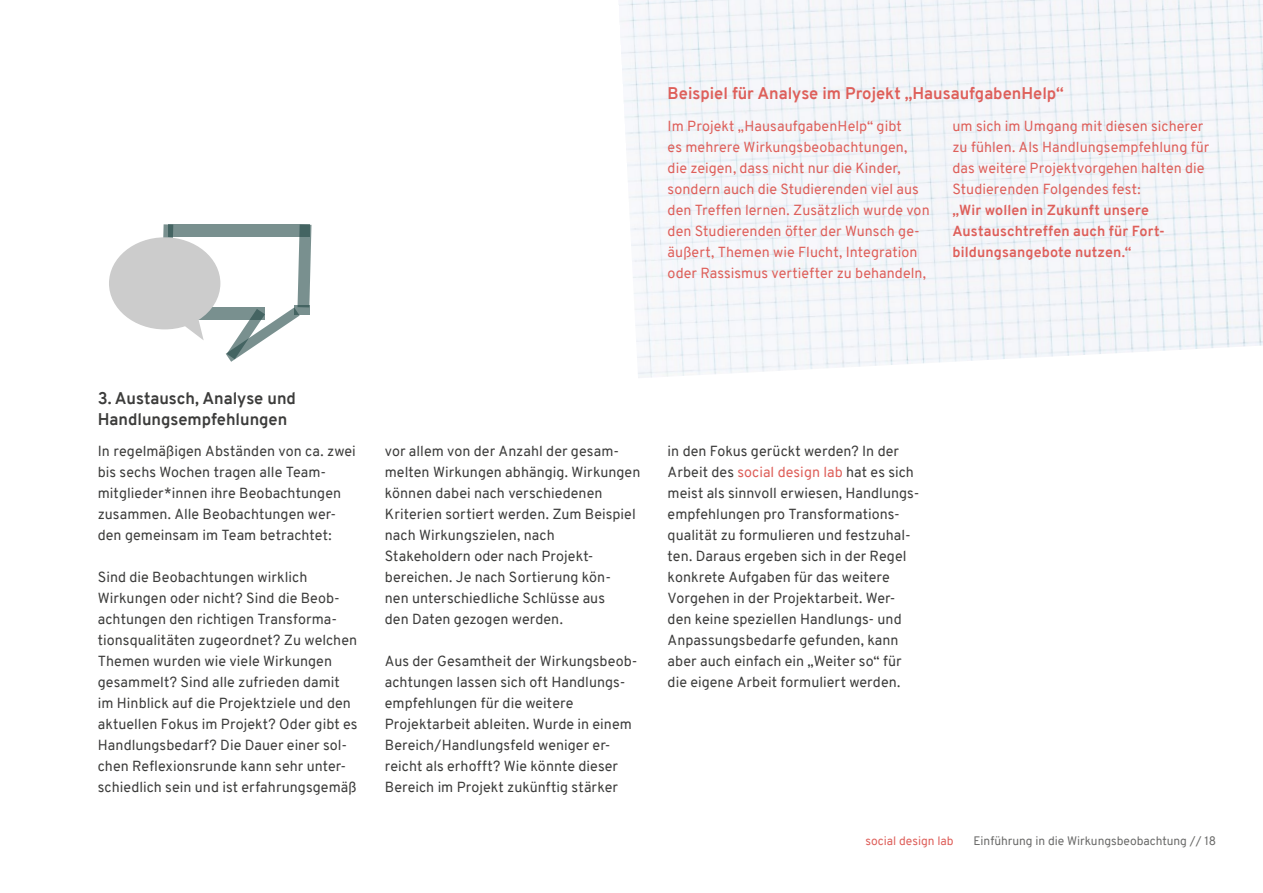
<style>
.page{position:relative;width:1263px;height:893px;background:#fff}
.page>*{position:absolute;margin:0;border:0;box-sizing:border-box;transform-origin:0 0}
.t1{font:700 16.5px "Overpass";color:#de5f5a}
.t2{font:700 16.5px/21px "Overpass";color:#3c3c3b}
.t3{font:14.25px/21px "Overpass";letter-spacing:.005em;color:#3c3c3b}
.t4{font:14.25px/21px "Overpass";letter-spacing:.005em;color:#de5f5a}
.t5{font:700 14.25px/21px "Overpass";letter-spacing:.01em;color:#de5f5a}
.t6{font:12px "Overpass";color:#6b6b6a}
.t7{font:12px "Overpass";color:#de5f5a}
.s1{color:#de5f5a}
</style>
<div class="page">
<img style="left:619px;top:0;width:644px;height:378px">
<svg style="left:226px;top:225px;width:85px;height:137px"></svg>
<div style="left:168px;top:225px;width:141px;height:12px;background:#214745;opacity:.6"></div>
<div style="left:157px;top:307px;width:108px;height:13px;background:#214745;opacity:.6"></div>
<div style="left:294px;top:305px;width:15px;height:10px;background:#214745;opacity:.6"></div>
<svg style="left:109px;top:224px;width:111px;height:116px"></svg>
<p class="t1" style="left:668px;top:82px;width:398px">Beispiel für Analyse im Projekt „HausaufgabenHelp“</p>
<p class="t4" style="left:668px;top:115px;width:264px">Im Projekt „HausaufgabenHelp“ gibt<br>es mehrere Wirkungsbeobachtungen, die zeigen, dass nicht nur die Kinder, sondern auch die Studierenden viel aus den Treffen lernen. Zusätzlich wurde von den Studierenden öfter der Wunsch ge&shy;äußert, Themen wie Flucht, Integration oder Rassismus vertiefter zu behandeln,</p>
<p class="t4" style="left:952px;top:116px;width:258px">um sich im Umgang mit diesen sicherer zu fühlen. Als Handlungsempfehlung für das weitere Projektvorgehen halten die Studierenden Folgendes fest:</p>
<p class="t5" style="left:952px;top:200px;width:214px">„Wir wollen in Zukunft unsere<br>Austauschtreffen auch für Fort&shy;bildungsangebote nutzen.“</p>
<p class="t2" style="left:98px;top:388px;width:200px">3. Austausch, Analyse und<br>Handlungsempfehlungen</p>
<p class="t3" style="left:98px;top:441px;width:260px">In regelmäßigen Abständen von ca. zwei bis sechs Wochen tragen alle Team&shy;mitglieder*innen ihre Beobachtungen zusammen. Alle Beobachtungen wer&shy;den gemeinsam im Team betrachtet:</p>
<p class="t3" style="left:98px;top:567px;width:261px">Sind die Beobachtungen wirklich Wirkungen oder nicht? Sind die Beob&shy;achtungen den richtigen Transforma&shy;tionsqualitäten zugeordnet? Zu welchen Themen wurden wie viele Wirkungen gesammelt? Sind alle zufrieden damit im Hinblick auf die Projektziele und den aktuellen Fokus im Projekt? Oder gibt es Handlungsbedarf? Die Dauer einer sol&shy;chen Reflexionsrunde kann sehr unter&shy;schiedlich sein und ist erfahrungsgemäß</p>
<p class="t3" style="left:385px;top:441px;width:257px">vor allem von der Anzahl der gesam&shy;melten Wirkungen abhängig. Wirkungen können dabei nach verschiedenen Kriterien sortiert werden. Zum Beispiel nach Wirkungszielen, nach Stakeholdern oder nach Projekt&shy;bereichen. Je nach Sortierung kön-<br>nen unterschiedliche Schlüsse aus<br>den Daten gezogen werden.</p>
<p class="t3" style="left:385px;top:651px;width:254px">Aus der Gesamtheit der Wirkungsbeob&shy;achtungen lassen sich oft Handlungs&shy;empfehlungen für die weitere Projektarbeit ableiten. Wurde in einem Bereich/Handlungsfeld weniger er&shy;reicht als erhofft? Wie könnte dieser Bereich im Projekt zukünftig stärker</p>
<p class="t3" style="left:668px;top:441px;width:253px">in den Fokus gerückt werden? In der Arbeit des <span class="s1">social design lab</span> hat es sich meist als sinnvoll erwiesen, Handlungs&shy;empfehlungen pro Transformations&shy;qualität zu formulieren und festzuhal&shy;ten. Daraus ergeben sich in der Regel konkrete Aufgaben für das weitere Vorgehen in der Projektarbeit. Wer&shy;den keine speziellen Handlungs- und Anpassungsbedarfe gefunden, kann aber auch einfach ein „Weiter so“ für die eigene Arbeit formuliert werden.</p>
<p class="t7" style="left:865px;top:832px;width:90px">social design lab</p>
<p class="t6" style="left:973px;top:832px;width:244px">Einführung in die Wirkungsbeobachtung // 18</p>
</div>
